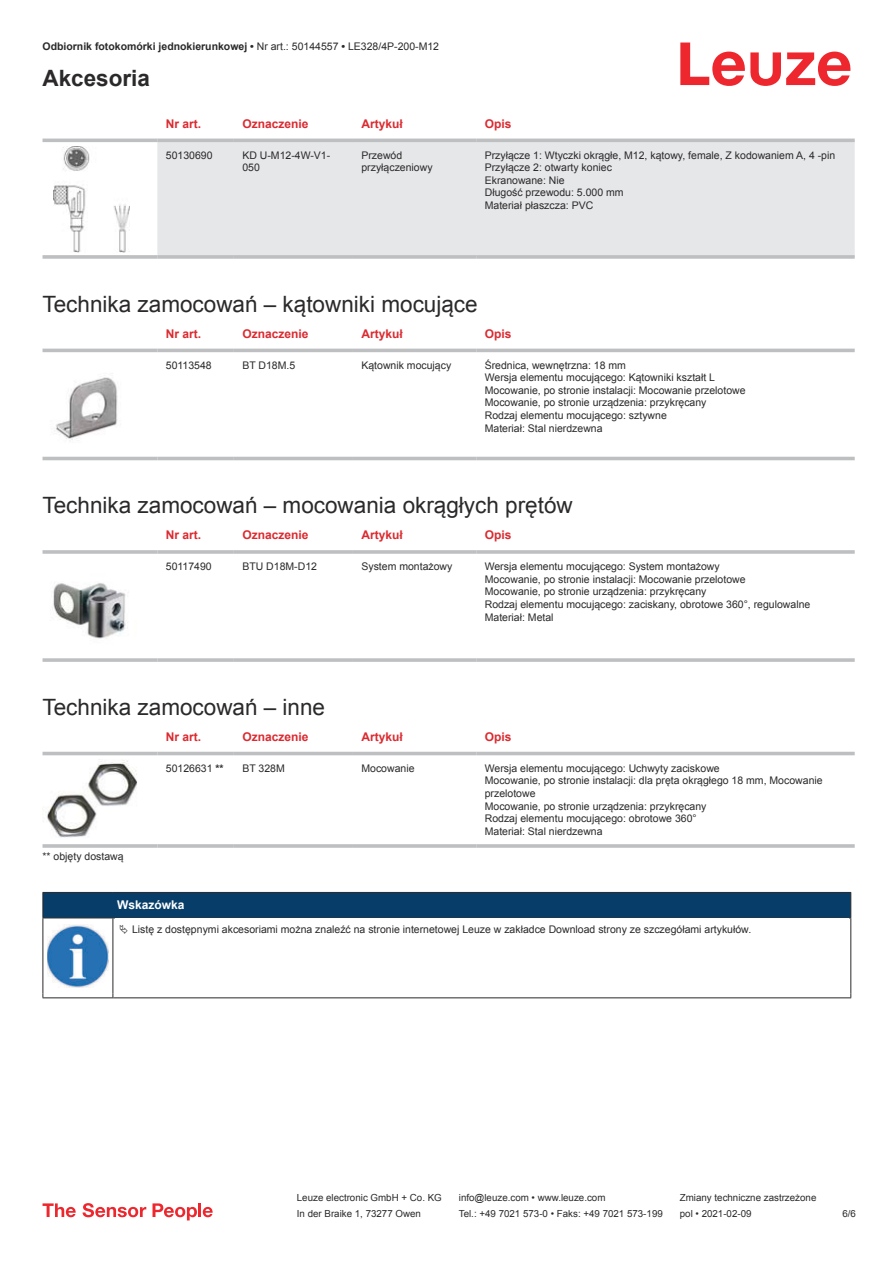
<style>
.page{position:relative;width:893px;height:1263px;background:#fff}
.page>*{position:absolute;margin:0;border:0;box-sizing:border-box;transform-origin:0 0}
.t1{font:22.5px "Arial";color:#2b292a}
.t2{font:700 22.5px "Arial";color:#2b292a}
.t3{font:700 12px "Arial";color:#db2a30}
.t4{font:700 12px "Arial";color:#fff}
.t5{font:10.5px/12.6px "Arial";color:#2b292a}
.t6{font:700 10.5px "Arial";color:#2b292a}
.t7{font:9.75px "Arial";color:#2b292a}
.s1{font-weight:400}
.s2{font-weight:700}
</style>
<div class="page">
<svg style="left:680px;top:43px;width:170px;height:43px"></svg>
<svg style="left:43px;top:138px;width:812px;height:114px"></svg>
<div style="left:157px;top:142px;width:698px;height:113px;background:#e6e7e9"></div>
<hr style="left:43px;top:139px;width:114px;height:3px;background:#bdbfc1">
<hr style="left:157px;top:139px;width:77px;height:3px;background:#bdbfc1">
<hr style="left:234px;top:139px;width:119px;height:3px;background:#bdbfc1">
<hr style="left:353px;top:139px;width:123px;height:3px;background:#bdbfc1">
<hr style="left:476px;top:139px;width:379px;height:3px;background:#bdbfc1">
<svg style="left:43px;top:255px;width:114px;height:4px"></svg>
<hr style="left:157px;top:255px;width:77px;height:4px;background:#bdbfc1">
<svg style="left:234px;top:255px;width:119px;height:4px"></svg>
<svg style="left:353px;top:255px;width:123px;height:4px"></svg>
<hr style="left:476px;top:255px;width:379px;height:4px;background:#bdbfc1">
<img style="left:54px;top:146px;width:75px;height:107px">
<svg style="left:43px;top:348px;width:812px;height:113px"></svg>
<hr style="left:43px;top:349px;width:114px;height:3px;background:#bdbfc1">
<hr style="left:157px;top:349px;width:77px;height:3px;background:#bdbfc1">
<hr style="left:234px;top:349px;width:119px;height:3px;background:#bdbfc1">
<hr style="left:353px;top:349px;width:123px;height:3px;background:#bdbfc1">
<hr style="left:476px;top:349px;width:379px;height:3px;background:#bdbfc1">
<hr style="left:43px;top:457px;width:114px;height:3px;background:#bdbfc1">
<hr style="left:157px;top:457px;width:77px;height:3px;background:#bdbfc1">
<hr style="left:234px;top:457px;width:119px;height:3px;background:#bdbfc1">
<hr style="left:353px;top:457px;width:123px;height:3px;background:#bdbfc1">
<hr style="left:476px;top:457px;width:379px;height:3px;background:#bdbfc1">
<img style="left:43px;top:356px;width:97px;height:98px">
<hr style="left:43px;top:550px;width:114px;height:4px;background:#bdbfc1">
<hr style="left:157px;top:550px;width:77px;height:4px;background:#c8cacc">
<hr style="left:234px;top:550px;width:119px;height:4px;background:#c3c5c7">
<hr style="left:353px;top:550px;width:123px;height:4px;background:#bdbfc1">
<hr style="left:476px;top:550px;width:379px;height:4px;background:#c8cacc">
<svg style="left:43px;top:658px;width:114px;height:4px"></svg>
<hr style="left:157px;top:658px;width:77px;height:4px;background:#c6c8c9">
<svg style="left:234px;top:658px;width:119px;height:4px"></svg>
<svg style="left:353px;top:658px;width:123px;height:4px"></svg>
<hr style="left:476px;top:658px;width:379px;height:4px;background:#c6c8c9">
<img style="left:53px;top:583px;width:73px;height:56px">
<div style="left:43px;top:751px;width:812px;height:5px;background:#eeeeef"></div>
<hr style="left:43px;top:752px;width:114px;height:3px;background:#bdbfc1">
<hr style="left:157px;top:752px;width:77px;height:3px;background:#bdbfc1">
<hr style="left:234px;top:752px;width:119px;height:3px;background:#bdbfc1">
<hr style="left:353px;top:752px;width:123px;height:3px;background:#bdbfc1">
<hr style="left:476px;top:752px;width:379px;height:3px;background:#bdbfc1">
<hr style="left:43px;top:844px;width:114px;height:4px;background:#bdbfc1">
<hr style="left:157px;top:844px;width:77px;height:4px;background:#c9cbcd">
<hr style="left:234px;top:844px;width:119px;height:4px;background:#c4c6c7">
<hr style="left:353px;top:844px;width:123px;height:4px;background:#bdbfc1">
<hr style="left:476px;top:844px;width:379px;height:4px;background:#c9cbcd">
<img style="left:43px;top:759px;width:94px;height:79px">
<div style="left:43px;top:892px;width:808px;height:26px;background:#063d69"></div>
<hr style="left:113px;top:917px;width:738px;height:1px;background:#2b292a">
<hr style="left:43px;top:918px;width:1px;height:75px;background:#2b292a">
<hr style="left:113px;top:918px;width:1px;height:75px;background:#2b292a">
<hr style="left:850px;top:918px;width:1px;height:75px;background:#2b292a">
<hr style="left:43px;top:997px;width:70px;height:1px;background:#2b292a">
<hr style="left:113px;top:997px;width:738px;height:1px;background:#2b292a">
<img style="left:47px;top:924px;width:61px;height:63px">
<svg style="left:43px;top:1203px;width:33px;height:14px"></svg>
<svg style="left:83px;top:1203px;width:63px;height:14px"></svg>
<svg style="left:153px;top:1203px;width:44px;height:17px"></svg>
<hr style="left:198px;top:1203px;width:3px;height:14px;background:#ed272d">
<svg style="left:203px;top:1207px;width:10px;height:10px"></svg>
<p class="t6" style="left:43px;top:42px;width:398px">Odbiornik fotokomórki jednokierunkowej • <span class="s1">Nr art.: 50144557</span> • <span class="s1">LE328/4P-200-M12</span></p>
<h1 class="t2" style="left:43px;top:69px;width:109px">Akcesoria</h1>
<p class="t3" style="left:166px;top:115px;width:37px">Nr art.</p>
<p class="t3" style="left:242px;top:119px;width:68px">Oznaczenie</p>
<p class="t3" style="left:361px;top:115px;width:43px">Artykuł</p>
<p class="t3" style="left:485px;top:119px;width:28px">Opis</p>
<p class="t5" style="left:166px;top:148px;width:48px">50130690</p>
<p class="t5" style="left:242px;top:148px;width:89px">KD U-M12-4W-V1-<br>050</p>
<p class="t5" style="left:361px;top:148px;width:73px">Przewód przyłączeniowy</p>
<p class="t5" style="left:485px;top:148px;width:352px">Przyłącze 1: Wtyczki okrągłe, M12, kątowy, female, Z kodowaniem A, 4 -pin Przyłącze 2: otwarty koniec<br>Ekranowane: Nie<br>Długość przewodu: 5.000 mm<br>Materiał płaszcza: PVC</p>
<h1 class="t1" style="left:43px;top:288px;width:437px">Technika zamocowań – kątowniki mocujące</h1>
<p class="t3" style="left:166px;top:325px;width:37px">Nr art.</p>
<p class="t3" style="left:242px;top:329px;width:68px">Oznaczenie</p>
<p class="t3" style="left:361px;top:325px;width:43px">Artykuł</p>
<p class="t3" style="left:485px;top:329px;width:28px">Opis</p>
<p class="t5" style="left:166px;top:360px;width:47px">50113548</p>
<p class="t5" style="left:242px;top:359px;width:54px">BT D18M.5</p>
<p class="t5" style="left:361px;top:359px;width:91px">Kątownik mocujący</p>
<p class="t5" style="left:485px;top:359px;width:262px">Średnica, wewnętrzna: 18 mm<br>Wersja elementu mocującego: Kątowniki kształt L Mocowanie, po stronie instalacji: Mocowanie przelotowe Mocowanie, po stronie urządzenia: przykręcany<br>Rodzaj elementu mocującego: sztywne<br>Materiał: Stal nierdzewna</p>
<h1 class="t1" style="left:43px;top:490px;width:532px">Technika zamocowań – mocowania okrągłych prętów</h1>
<p class="t3" style="left:166px;top:527px;width:37px">Nr art.</p>
<p class="t3" style="left:242px;top:530px;width:68px">Oznaczenie</p>
<p class="t3" style="left:361px;top:527px;width:43px">Artykuł</p>
<p class="t3" style="left:485px;top:530px;width:28px">Opis</p>
<p class="t5" style="left:166px;top:560px;width:47px">50117490</p>
<p class="t5" style="left:242px;top:560px;width:76px">BTU D18M-D12</p>
<p class="t5" style="left:361px;top:560px;width:93px">System montażowy</p>
<p class="t5" style="left:485px;top:560px;width:327px">Wersja elementu mocującego: System montażowy<br>Mocowanie, po stronie instalacji: Mocowanie przelotowe<br>Mocowanie, po stronie urządzenia: przykręcany<br>Rodzaj elementu mocującego: zaciskany, obrotowe 360°, regulowalne Materiał: Metal</p>
<h1 class="t1" style="left:43px;top:691px;width:284px">Technika zamocowań – inne</h1>
<p class="t3" style="left:166px;top:728px;width:37px">Nr art.</p>
<p class="t3" style="left:242px;top:732px;width:68px">Oznaczenie</p>
<p class="t3" style="left:361px;top:728px;width:43px">Artykuł</p>
<p class="t3" style="left:485px;top:732px;width:28px">Opis</p>
<p class="t5" style="left:166px;top:763px;width:59px">50126631 <span class="s2">**</span></p>
<p class="t5" style="left:242px;top:762px;width:44px">BT 328M</p>
<p class="t5" style="left:361px;top:763px;width:55px">Mocowanie</p>
<p class="t5" style="left:485px;top:762px;width:339px">Wersja elementu mocującego: Uchwyty zaciskowe<br>Mocowanie, po stronie instalacji: dla pręta okrągłego 18 mm, Mocowanie przelotowe<br>Mocowanie, po stronie urządzenia: przykręcany<br>Rodzaj elementu mocującego: obrotowe 360°<br>Materiał: Stal nierdzewna</p>
<p class="t5" style="left:43px;top:850px;width:83px">** objęty dostawą</p>
<p class="t4" style="left:117px;top:900px;width:69px">Wskazówka</p>
<p class="t5" style="left:132px;top:923px;width:621px">Listę z dostępnymi akcesoriami można znaleźć na stronie internetowej Leuze w zakładce Download strony ze szczegółami artykułów.</p>
<p class="t7" style="left:297px;top:1191px;width:146px">Leuze electronic GmbH + Co. KG</p>
<p class="t7" style="left:459px;top:1191px;width:148px">info@leuze.com • www.leuze.com</p>
<p class="t7" style="left:680px;top:1191px;width:138px">Zmiany techniczne zastrzeżone</p>
<p class="t7" style="left:297px;top:1207px;width:126px">In der Braike 1, 73277 Owen</p>
<p class="t7" style="left:459px;top:1207px;width:205px">Tel.: +49 7021 573-0 • Faks: +49 7021 573-199</p>
<p class="t7" style="left:680px;top:1207px;width:73px">pol • 2021-02-09</p>
<p class="t7" style="left:842px;top:1210px;width:15px">6 /6</p>
</div>
